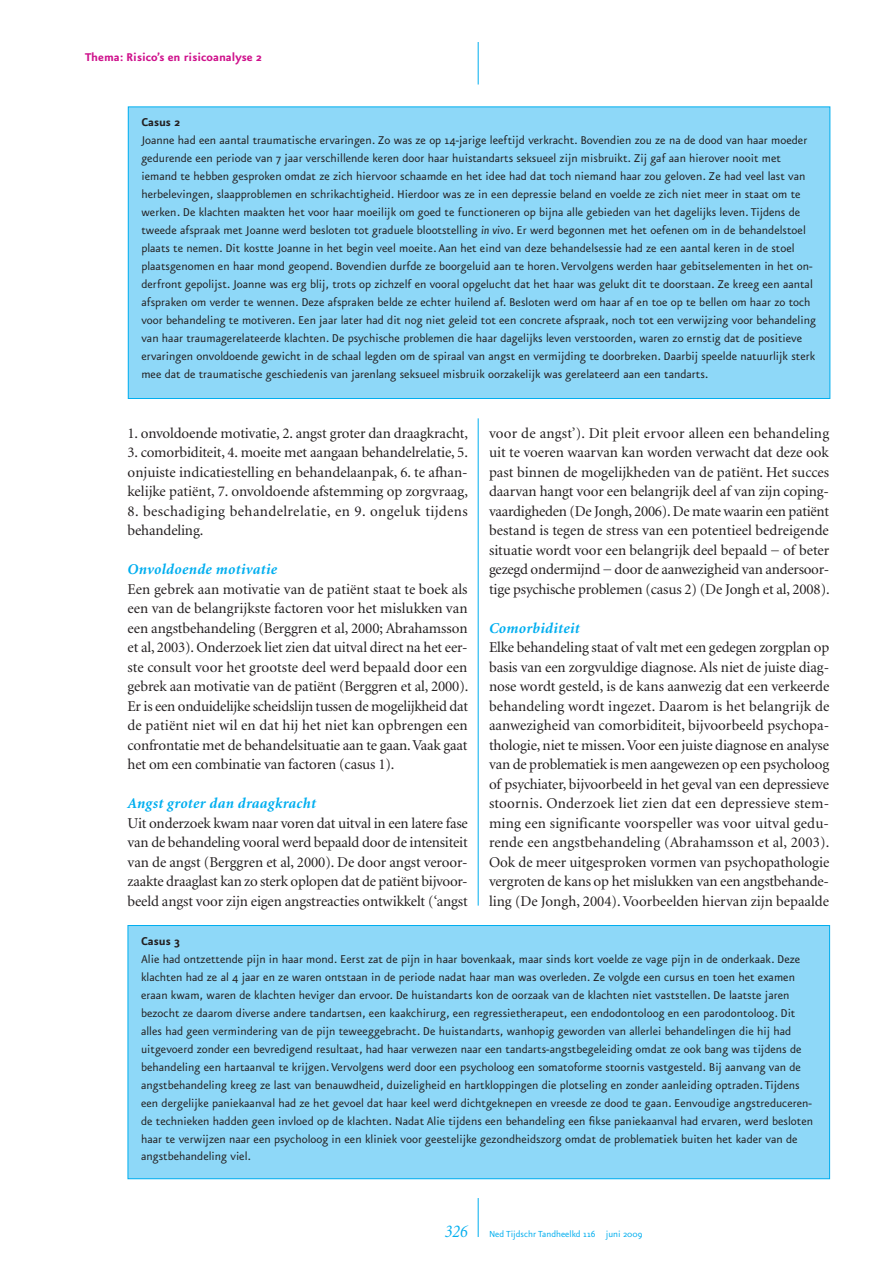
<style>
.page{position:relative;width:893px;height:1263px;background:#fff}
.page>*{position:absolute;margin:0;border:0;box-sizing:border-box;transform-origin:0 0}
.t1{font:15px/19.5px "Minion";letter-spacing:-.01em;color:#231f20;text-align:justify}
.t2{font:15px/19.5px "Minion";letter-spacing:.025em;color:#231f20}
.t3{font:italic 700 15px "Minion";letter-spacing:.02em;color:#00aeef}
.t4{font:13.5px/18px "Eureka Sans";color:#231f20}
.t5{font:700 13.5px "Eureka Sans";color:#cf118c}
.t6{font:700 13.5px "Eureka Sans";color:#231f20}
.t7{font:10.5px "Eureka Sans";color:#00aeef}
.s1{font-style:italic}
.s2{font-family:"Minion";font-style:italic;font-size:18px}
</style>
<div class="page">
<hr style="left:478px;top:418px;width:1px;height:488px;background:#00aeef">
<hr style="left:478px;top:42px;width:1px;height:43px;background:#00aeef">
<div style="left:128px;top:107px;width:701px;height:292px;background:#8ed8f8"></div>
<div style="left:128px;top:926px;width:701px;height:253px;background:#8ed8f8"></div>
<div style="left:128px;top:925px;width:702px;height:254px;border:1px solid #00aeef"></div>
<hr style="left:478px;top:1198px;width:1px;height:39px;background:#00aeef">
<p class="t5" style="left:85px;top:52px;width:178px">Thema: Risico’s en risicoanalyse 2</p>
<p class="t6" style="left:141px;top:117px;width:40px">Casus 2</p>
<p class="t4" style="left:141px;top:132px;width:676px">Joanne had een aantal traumatische ervaringen. Zo was ze op 14-jarige leeftijd verkracht. Bovendien zou ze na de dood van haar moeder gedurende een periode van 7 jaar verschillende keren door haar huistandarts seksueel zijn misbruikt. Zij gaf aan hierover nooit met iemand te hebben gesproken omdat ze zich hiervoor schaamde en het idee had dat toch niemand haar zou geloven. Ze had veel last van herbelevingen, slaapproblemen en schrikachtigheid. Hierdoor was ze in een depressie beland en voelde ze zich niet meer in staat om te werken. De klachten maakten het voor haar moeilijk om goed te functioneren op bijna alle gebieden van het dagelijks leven. Tijdens de tweede afspraak met Joanne werd besloten tot graduele blootstelling <span class="s1">in vivo</span>. Er werd begonnen met het oefenen om in de behandelstoel plaats te nemen. Dit kostte Joanne in het begin veel moeite. Aan het eind van deze behandelsessie had ze een aantal keren in de stoel plaatsgenomen en haar mond geopend. Bovendien durfde ze boorgeluid aan te horen. Vervolgens werden haar gebitselementen in het on&shy;derfront gepolijst. Joanne was erg blij, trots op zichzelf en vooral opgelucht dat het haar was gelukt dit te doorstaan. Ze kreeg een aantal afspraken om verder te wennen. Deze afspraken belde ze echter huilend af. Besloten werd om haar af en toe op te bellen om haar zo toch voor behandeling te motiveren. Een jaar later had dit nog niet geleid tot een concrete afspraak, noch tot een verwijzing voor behandeling van haar traumagerelateerde klachten. De psychische problemen die haar dagelijks leven verstoorden, waren zo ernstig dat de positieve ervaringen onvoldoende gewicht in de schaal legden om de spiraal van angst en vermijding te doorbreken. Daarbij speelde natuurlijk sterk mee dat de traumatische geschiedenis van jarenlang seksueel misbruik oorzakelijk was gerelateerd aan een tandarts.</p>
<p class="t1" style="left:128px;top:425px;width:342px">1. onvoldoende motivatie, 2. angst groter dan draagkracht,</p>
<p class="t1" style="left:128px;top:444px;width:342px">3. comorbiditeit, 4. moeite met aangaan behandelrelatie, 5. onjuiste indicatiestelling en behandelaanpak, 6. te afhan&shy;kelijke patiënt, 7. onvoldoende afstemming op zorgvraag,</p>
<p class="t2" style="left:128px;top:503px;width:342px">8. beschadiging behandelrelatie, en 9. ongeluk tijdens behandeling.</p>
<p class="t3" style="left:128px;top:564px;width:151px">Onvoldoende motivatie</p>
<p class="t1" style="left:128px;top:581px;width:342px">Een gebrek aan motivatie van de patiënt staat te boek als een van de belangrijkste factoren voor het mislukken van een angstbehandeling (Berggren et al, 2000; Abrahamsson et al, 2003). Onderzoek liet zien dat uitval direct na het eer&shy;ste consult voor het grootste deel werd bepaald door een gebrek aan motivatie van de patiënt (Berggren et al, 2000).<br>Er is een onduidelijke scheidslijn tussen de mogelijkheid dat de patiënt niet wil en dat hij het niet kan opbrengen een confrontatie met de behandelsituatie aan te gaan. Vaak gaat het om een combinatie van factoren (casus 1).</p>
<p class="t3" style="left:128px;top:798px;width:190px">Angst groter dan draagkracht</p>
<p class="t1" style="left:128px;top:814px;width:342px">Uit onderzoek kwam naar voren dat uitval in een latere fase van de behandeling vooral werd bepaald door de intensiteit van de angst (Berggren et al, 2000). De door angst veroor&shy;zaakte draaglast kan zo sterk oplopen dat de patiënt bijvoor&shy;beeld angst voor zijn eigen angstreacties ontwikkelt (‘angst</p>
<p class="t1" style="left:489px;top:425px;width:342px">voor de angst’). Dit pleit ervoor alleen een behandeling uit te voeren waarvan kan worden verwacht dat deze ook past binnen de mogelijkheden van de patiënt. Het succes daarvan hangt voor een belangrijk deel af van zijn coping&shy;vaardigheden (De Jongh, 2006). De mate waarin een patiënt bestand is tegen de stress van een potentieel bedreigende situatie wordt voor een belangrijk deel bepaald − of beter gezegd ondermijnd − door de aanwezigheid van andersoor&shy;tige psychische problemen (casus 2) (De Jongh et al, 2008).</p>
<p class="t3" style="left:489px;top:622px;width:92px">Comorbiditeit</p>
<p class="t1" style="left:489px;top:639px;width:342px">Elke behandeling staat of valt met een gedegen zorgplan op basis van een zorgvuldige diagnose. Als niet de juiste diag&shy;nose wordt gesteld, is de kans aanwezig dat een verkeerde behandeling wordt ingezet. Daarom is het belangrijk de aanwezigheid van comorbiditeit, bijvoorbeeld psychopa&shy;thologie, niet te missen. Voor een juiste diagnose en analyse van de problematiek is men aangewezen op een psycholoog of psychiater, bijvoorbeeld in het geval van een depressieve stoornis. Onderzoek liet zien dat een depressieve stem&shy;ming een significante voorspeller was voor uitval gedu&shy;rende een angstbehandeling (Abrahamsson et al, 2003).<br>Ook de meer uitgesproken vormen van psychopathologie vergroten de kans op het mislukken van een angstbehande&shy;ling (De Jongh, 2004). Voorbeelden hiervan zijn bepaalde</p>
<p class="t6" style="left:141px;top:936px;width:41px">Casus 3</p>
<p class="t4" style="left:141px;top:951px;width:673px">Alie had ontzettende pijn in haar mond. Eerst zat de pijn in haar bovenkaak, maar sinds kort voelde ze vage pijn in de onderkaak. Deze klachten had ze al 4 jaar en ze waren ontstaan in de periode nadat haar man was overleden. Ze volgde een cursus en toen het examen eraan kwam, waren de klachten heviger dan ervoor. De huistandarts kon de oorzaak van de klachten niet vaststellen. De laatste jaren bezocht ze daarom diverse andere tandartsen, een kaakchirurg, een regressietherapeut, een endodontoloog en een parodontoloog. Dit alles had geen vermindering van de pijn teweeggebracht. De huistandarts, wanhopig geworden van allerlei behandelingen die hij had uitgevoerd zonder een bevredigend resultaat, had haar verwezen naar een tandarts-angstbegeleiding omdat ze ook bang was tijdens de behandeling een hartaanval te krijgen. Vervolgens werd door een psycholoog een somatoforme stoornis vastgesteld. Bij aanvang van de angstbehandeling kreeg ze last van benauwdheid, duizeligheid en hartkloppingen die plotseling en zonder aanleiding optraden. Tijdens een dergelijke paniekaanval had ze het gevoel dat haar keel werd dichtgeknepen en vreesde ze dood te gaan. Eenvoudige angstreduceren&shy;de technieken hadden geen invloed op de klachten. Nadat Alie tijdens een behandeling een fikse paniekaanval had ervaren, werd besloten haar te verwijzen naar een psycholoog in een kliniek voor geestelijke gezondheidszorg omdat de problematiek buiten het kader van de angstbehandeling viel.</p>
<p class="t7" style="left:445px;top:1230px;width:199px"><span class="s2">326</span> Ned Tijdschr Tandheelkd 116 juni 2009</p>
</div>
